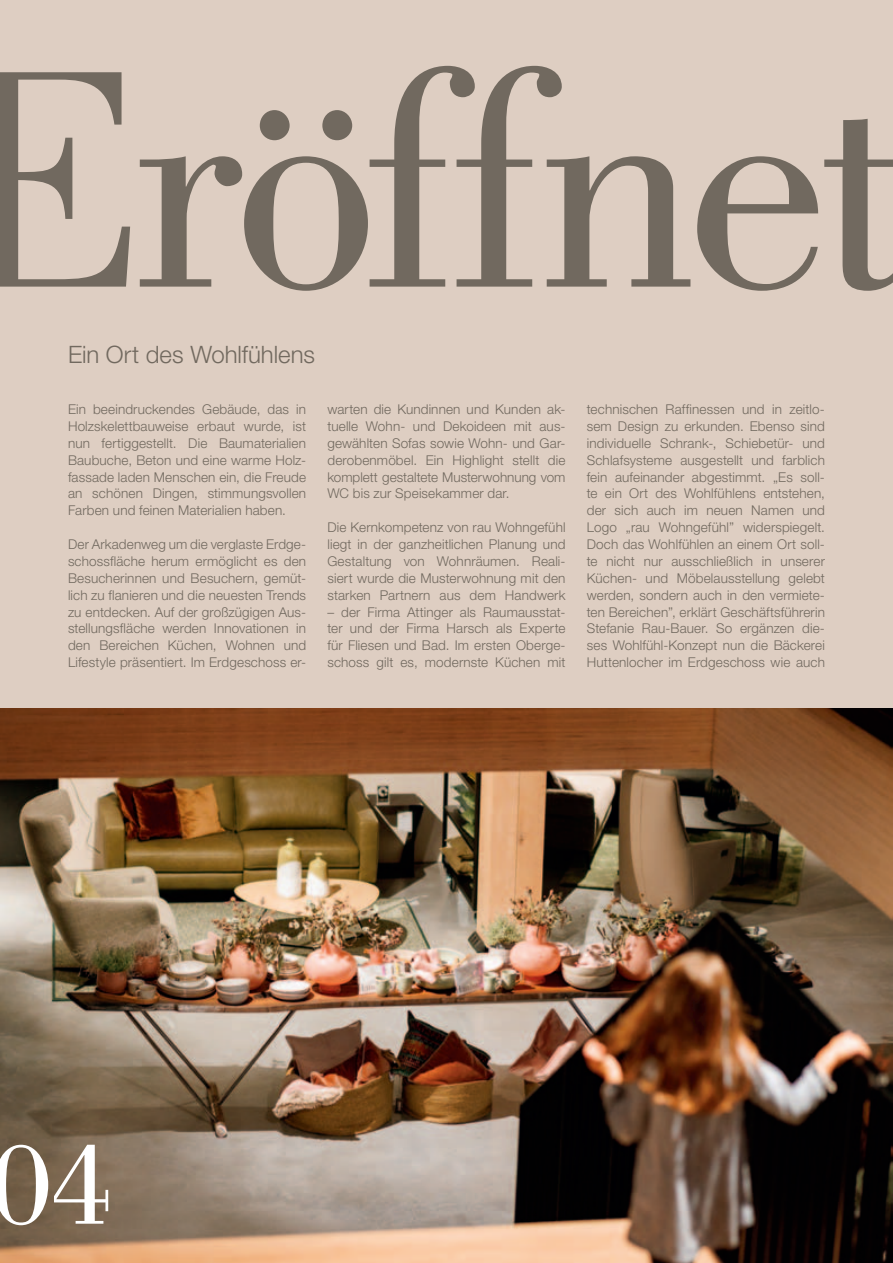
<style>
.page{position:relative;width:893px;height:1263px;background:#decec2}
.page>*{position:absolute;margin:0;border:0;box-sizing:border-box;transform-origin:0 0}
.t1{font:320.85px "Bodoni";letter-spacing:-.03em;color:#71695f}
.t2{font:120px "Bodoni";color:#fff}
.t3{font:300 24px "Helvetica Neue";color:#71695f}
.t4{font:300 13.5px/16.8px "Helvetica Neue";letter-spacing:.01em;color:#71695f;text-align:justify}
</style>
<div class="page">
<img style="left:0;top:708px;width:893px;height:555px">
<h1 class="t1" style="left:-51px;top:2px;width:960px">Eröffnet</h1>
<h3 class="t3" style="left:68px;top:340px;width:248px">Ein Ort des Wohlfühlens</h3>
<p class="t4" style="left:68px;top:401px;width:240px">Ein beeindruckendes Gebäude, das in Holzskelettbauweise erbaut wurde, ist nun fertiggestellt. Die Baumaterialien Baubuche, Beton und eine warme Holz&shy;fassade laden Menschen ein, die Freude an schönen Dingen, stimmungsvollen Farben und feinen Materialien haben.</p>
<p class="t4" style="left:68px;top:536px;width:240px">Der Arkadenweg um die verglaste Erdge&shy;schossfläche herum ermöglicht es den Besucherinnen und Besuchern, gemüt&shy;lich zu flanieren und die neuesten Trends zu entdecken. Auf der großzügigen Aus&shy;stellungsfläche werden Innovationen in den Bereichen Küchen, Wohnen und Lifestyle präsentiert. Im Erdgeschoss er-</p>
<p class="t4" style="left:327px;top:401px;width:240px">warten die Kundinnen und Kunden ak&shy;tuelle Wohn- und Dekoideen mit aus&shy;gewählten Sofas sowie Wohn- und Gar&shy;derobenmöbel. Ein Highlight stellt die komplett gestaltete Musterwohnung vom WC bis zur Speisekammer dar.</p>
<p class="t4" style="left:327px;top:519px;width:240px">Die Kernkompetenz von rau Wohngefühl liegt in der ganzheitlichen Planung und Gestaltung von Wohnräumen. Reali&shy;siert wurde die Musterwohnung mit den starken Partnern aus dem Handwerk</p>
<p class="t4" style="left:327px;top:603px;width:240px">– der Firma Attinger als Raumausstat&shy;ter und der Firma Harsch als Experte für Fliesen und Bad. Im ersten Oberge&shy;schoss gilt es, modernste Küchen mit</p>
<p class="t4" style="left:587px;top:401px;width:240px">technischen Raffinessen und in zeitlo&shy;sem Design zu erkunden. Ebenso sind individuelle Schrank-, Schiebetür- und Schlafsysteme ausgestellt und farblich fein aufeinander abgestimmt. „Es soll&shy;te ein Ort des Wohlfühlens entstehen, der sich auch im neuen Namen und Logo „rau Wohngefühl” widerspiegelt.<br>Doch das Wohlfühlen an einem Ort soll&shy;te nicht nur ausschließlich in unserer Küchen- und Möbelausstellung gelebt werden, sondern auch in den vermiete&shy;ten Bereichen”, erklärt Geschäftsführerin Stefanie Rau-Bauer. So ergänzen die&shy;ses Wohlfühl-Konzept nun die Bäckerei Huttenlocher im Erdgeschoss wie auch</p>
<h2 class="t2" style="left:-9px;top:1117px;width:122px">04</h2>
</div>
